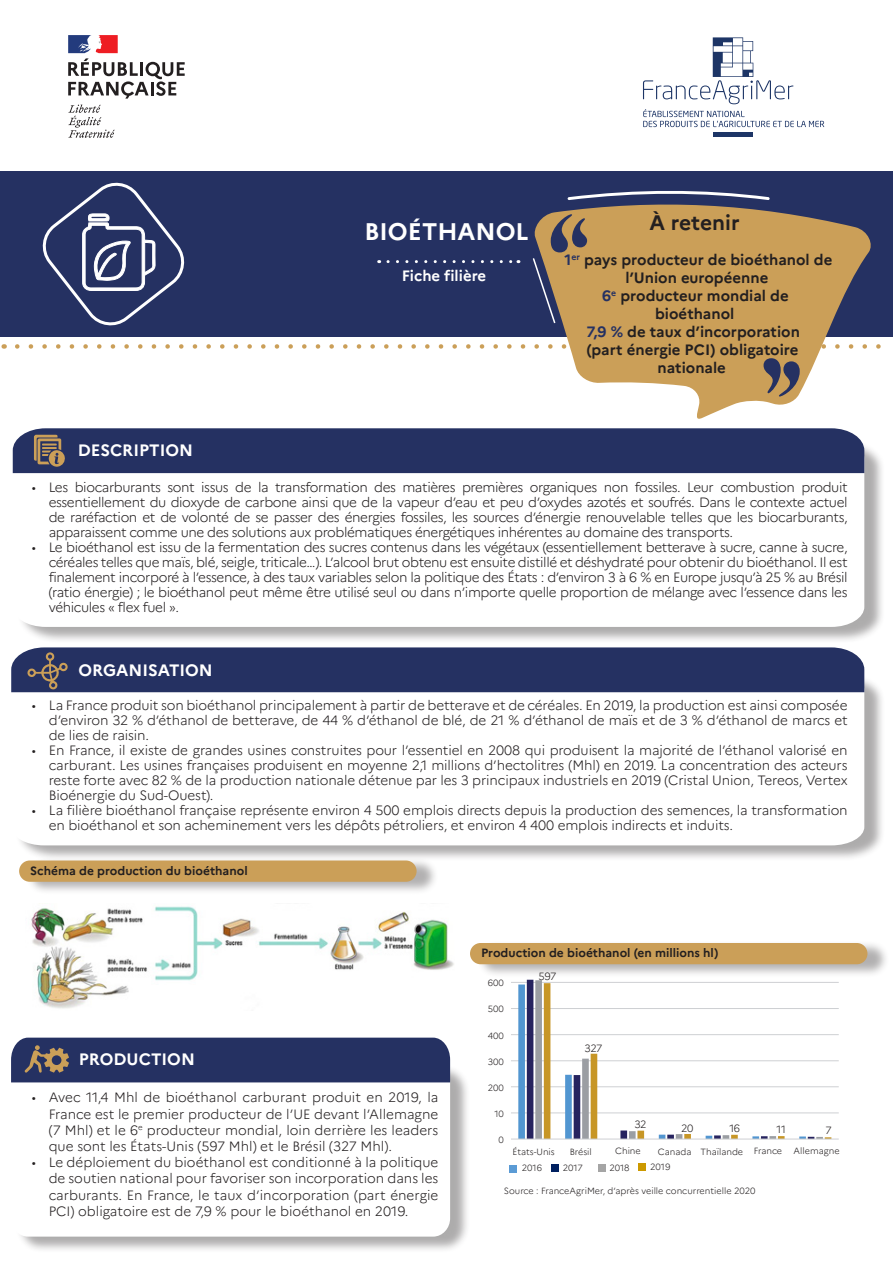
<style>
.page{position:relative;width:893px;height:1263px;background:#fff}
.page>*{position:absolute;margin:0;border:0;box-sizing:border-box;transform-origin:0 0}
.t1{font:700 24px "Marianne";color:#fff}
.t2{font:700 21px "Marianne";color:#231f20}
.t3{font:700 16.5px "Marianne";color:#fff}
.t4{font:700 15px/18px "Marianne";color:#231f20;text-align:center}
.t5{font:700 15px "Marianne";color:#fff}
.t6{font:300 13.5px/15px "Marianne";letter-spacing:-.01em;color:#231f20;text-align:justify}
.t7{font:700 12px "Marianne";color:#231f20}
.t8{font:300 10.5px "Marianne";letter-spacing:-.04em;color:#231f20}
.t9{font:300 9px "Marianne";color:#231f20}
.s1{color:#253162}
</style>
<div class="page">
<div style="left:0;top:171px;width:893px;height:166px;background:#253162"></div>
<svg style="left:17px;top:344px;width:864px;height:5px"></svg>
<svg style="left:42px;top:182px;width:143px;height:144px"></svg>
<div style="left:15px;top:672px;width:870px;height:190px;background:#231f20;opacity:.37"></div>
<svg style="left:11px;top:692px;width:853px;height:153px"></svg>
<div style="left:15px;top:1064px;width:456px;height:189px;background:#231f20;opacity:.37"></div>
<div style="left:11px;top:1064px;width:439px;height:172px;background:#fff;border-radius:18px"></div>
<svg style="left:388px;top:260px;width:131px;height:3px"></svg>
<div style="left:17px;top:439px;width:868px;height:204px;background:#231f20;opacity:.37"></div>
<svg style="left:13px;top:473px;width:851px;height:154px"></svg>
<div style="left:25px;top:857px;width:413px;height:38px;background:#231f20;opacity:.35"></div>
<div style="left:19px;top:860px;width:398px;height:22px;background:#cb9f58;border-radius:11px"></div>
<div style="left:476px;top:940px;width:413px;height:38px;background:#231f20;opacity:.35"></div>
<div style="left:470px;top:943px;width:397px;height:21px;background:#cb9f58;border-radius:11px"></div>
<hr style="left:511px;top:1112px;width:328px;height:1px;background:#ced0d3">
<hr style="left:511px;top:1086px;width:328px;height:1px;background:#ced0d3">
<hr style="left:511px;top:1060px;width:328px;height:1px;background:#ced0d3">
<hr style="left:511px;top:1034px;width:328px;height:1px;background:#ced0d3">
<hr style="left:511px;top:1008px;width:328px;height:1px;background:#ced0d3">
<hr style="left:511px;top:982px;width:328px;height:1px;background:#ced0d3">
<svg style="left:518px;top:983px;width:313px;height:156px"></svg>
<hr style="left:511px;top:1139px;width:328px;height:1px;background:#ced0d3">
<div style="left:11px;top:647px;width:853px;height:45px;background:#253162"></div>
<div style="left:11px;top:1038px;width:439px;height:44px;background:#253162"></div>
<div style="left:13px;top:428px;width:851px;height:45px;background:#253162"></div>
<div style="left:510px;top:1165px;width:7px;height:7px;background:#5b9bd5"></div>
<div style="left:551px;top:1164px;width:8px;height:8px;background:#002060"></div>
<div style="left:638px;top:1163px;width:8px;height:8px;background:#c90"></div>
<div style="left:598px;top:1164px;width:7px;height:8px;background:#a5a5a5"></div>
<svg style="left:68px;top:105px;width:47px;height:33px"></svg>
<svg style="left:68px;top:35px;width:117px;height:64px"></svg>
<div style="left:713px;top:132px;width:40px;height:5px;background:#1d3566"></div>
<svg style="left:643px;top:37px;width:181px;height:90px"></svg>
<img style="left:31px;top:906px;width:423px;height:103px">
<svg style="left:532px;top:198px;width:342px;height:221px;fill:#cb9f58"></svg>
<svg style="left:568px;top:191px;width:202px;height:9px"></svg>
<svg style="left:533px;top:258px;width:22px;height:65px"></svg>
<svg style="left:551px;top:214px;width:36px;height:38px"></svg>
<svg style="left:763px;top:358px;width:37px;height:38px"></svg>
<p class="t3" style="left:78px;top:440px;width:117px">DESCRIPTION</p>
<p class="t1" style="left:364px;top:217px;width:166px">BIOÉTHANOL</p>
<p class="t5" style="left:402px;top:266px;width:86px">Fiche filière</p>
<p class="t2" style="left:650px;top:210px;width:91px">À retenir</p>
<p class="t4" style="left:565px;top:251px;width:269px"><span class="s1">1</span><sup>er</sup> pays producteur de bioéthanol de l’Union européenne</p>
<p class="t4" style="left:602px;top:287px;width:188px"><span class="s1">6</span><sup>e</sup> producteur mondial de bioéthanol</p>
<p class="t4" style="left:586px;top:323px;width:215px"><span class="s1">7,9 %</span> de taux d’incorporation (part énergie PCI) obligatoire nationale</p>
<p class="t6" style="left:49px;top:479px;width:800px;text-indent:-17px">• Les biocarburants sont issus de la transformation des matières premières organiques non fossiles. Leur combustion produit essentiellement du dioxyde de carbone ainsi que de la vapeur d’eau et peu d’oxydes azotés et soufrés. Dans le contexte actuel de raréfaction et de volonté de se passer des énergies fossiles, les sources d’énergie renouvelable telles que les biocarburants, apparaissent comme une des solutions aux problématiques énergétiques inhérentes au domaine des transports.</p>
<p class="t6" style="left:49px;top:539px;width:800px;text-indent:-17px">• Le bioéthanol est issu de la fermentation des sucres contenus dans les végétaux (essentiellement betterave à sucre, canne à sucre, céréales telles que maïs, blé, seigle, triticale…). L’alcool brut obtenu est ensuite distillé et déshydraté pour obtenir du bioéthanol. Il est finalement incorporé à l’essence, à des taux variables selon la politique des États : d’environ 3 à 6 % en Europe jusqu’à 25 % au Brésil (ratio énergie) ; le bioéthanol peut même être utilisé seul ou dans n’importe quelle proportion de mélange avec l’essence dans les véhicules « flex fuel ».</p>
<p class="t3" style="left:79px;top:660px;width:136px">ORGANISATION</p>
<p class="t6" style="left:49px;top:698px;width:800px;text-indent:-17px">• La France produit son bioéthanol principalement à partir de betterave et de céréales. En 2019, la production est ainsi composée d’environ 32 % d’éthanol de betterave, de 44 % d’éthanol de blé, de 21 % d’éthanol de maïs et de 3 % d’éthanol de marcs et de lies de raisin.</p>
<p class="t6" style="left:49px;top:743px;width:800px;text-indent:-17px">• En France, il existe de grandes usines construites pour l’essentiel en 2008 qui produisent la majorité de l’éthanol valorisé en carburant. Les usines françaises produisent en moyenne 2,1 millions d’hectolitres (Mhl) en 2019. La concentration des acteurs reste forte avec 82 % de la production nationale détenue par les 3 principaux industriels en 2019 (Cristal Union, Tereos, Vertex Bioénergie du Sud-Ouest).</p>
<p class="t6" style="left:49px;top:803px;width:800px;text-indent:-17px">• La filière bioéthanol française représente environ 4 500 emplois directs depuis la production des semences, la transformation en bioéthanol et son acheminement vers les dépôts pétroliers, et environ 4 400 emplois indirects et induits.</p>
<p class="t7" style="left:30px;top:863px;width:219px">Schéma de production du bioéthanol</p>
<p class="t3" style="left:79px;top:1049px;width:118px">PRODUCTION</p>
<p class="t6" style="left:49px;top:1089px;width:391px;line-height:16.2px;text-indent:-17px">• Avec 11,4 Mhl de bioéthanol carburant produit en 2019, la France est le premier producteur de l’UE devant l’Allemagne (7 Mhl) et le 6<sup>e</sup> producteur mondial, loin derrière les leaders que sont les États-Unis (597 Mhl) et le Brésil (327 Mhl).</p>
<p class="t6" style="left:49px;top:1154px;width:391px;line-height:16.2px;text-indent:-17px">• Le déploiement du bioéthanol est conditionné à la politique de soutien national pour favoriser son incorporation dans les carburants. En France, le taux d’incorporation (part énergie PCI) obligatoire est de 7,9 % pour le bioéthanol en 2019.</p>
<p class="t7" style="left:481px;top:945px;width:239px">Production de bioéthanol (en millions hl)</p>
<p class="t9" style="left:488px;top:977px;width:18px">600</p>
<p class="t9" style="left:488px;top:1004px;width:18px">500</p>
<p class="t9" style="left:488px;top:1030px;width:18px">400</p>
<p class="t9" style="left:488px;top:1056px;width:18px">300</p>
<p class="t9" style="left:488px;top:1082px;width:18px">200</p>
<p class="t9" style="left:494px;top:1108px;width:11px">10</p>
<p class="t9" style="left:499px;top:1134px;width:7px">0</p>
<p class="t8" style="left:538px;top:970px;width:19px">597</p>
<p class="t8" style="left:585px;top:1041px;width:19px">327</p>
<p class="t8" style="left:634px;top:1118px;width:14px">32</p>
<p class="t8" style="left:681px;top:1122px;width:14px">20</p>
<p class="t8" style="left:729px;top:1122px;width:12px">16</p>
<p class="t8" style="left:777px;top:1123px;width:11px">11</p>
<p class="t8" style="left:825px;top:1124px;width:8px">7</p>
<p class="t9" style="left:512px;top:1146px;width:44px">États-Unis</p>
<p class="t9" style="left:570px;top:1146px;width:24px">Brésil</p>
<p class="t9" style="left:658px;top:1146px;width:35px">Canada</p>
<p class="t9" style="left:700px;top:1146px;width:44px">Thaïlande</p>
<p class="t9" style="left:754px;top:1145px;width:30px">France</p>
<p class="t9" style="left:793px;top:1145px;width:48px">Allemagne</p>
<p class="t9" style="left:615px;top:1145px;width:27px">Chine</p>
<p class="t9" style="left:522px;top:1162px;width:22px">2016</p>
<p class="t9" style="left:563px;top:1162px;width:22px">2017</p>
<p class="t9" style="left:609px;top:1162px;width:22px">2018</p>
<p class="t9" style="left:650px;top:1162px;width:22px">2019</p>
<p class="t9" style="left:504px;top:1185px;width:253px">Source : FranceAgriMer, d’après veille concurrentielle 2020</p>
</div>
